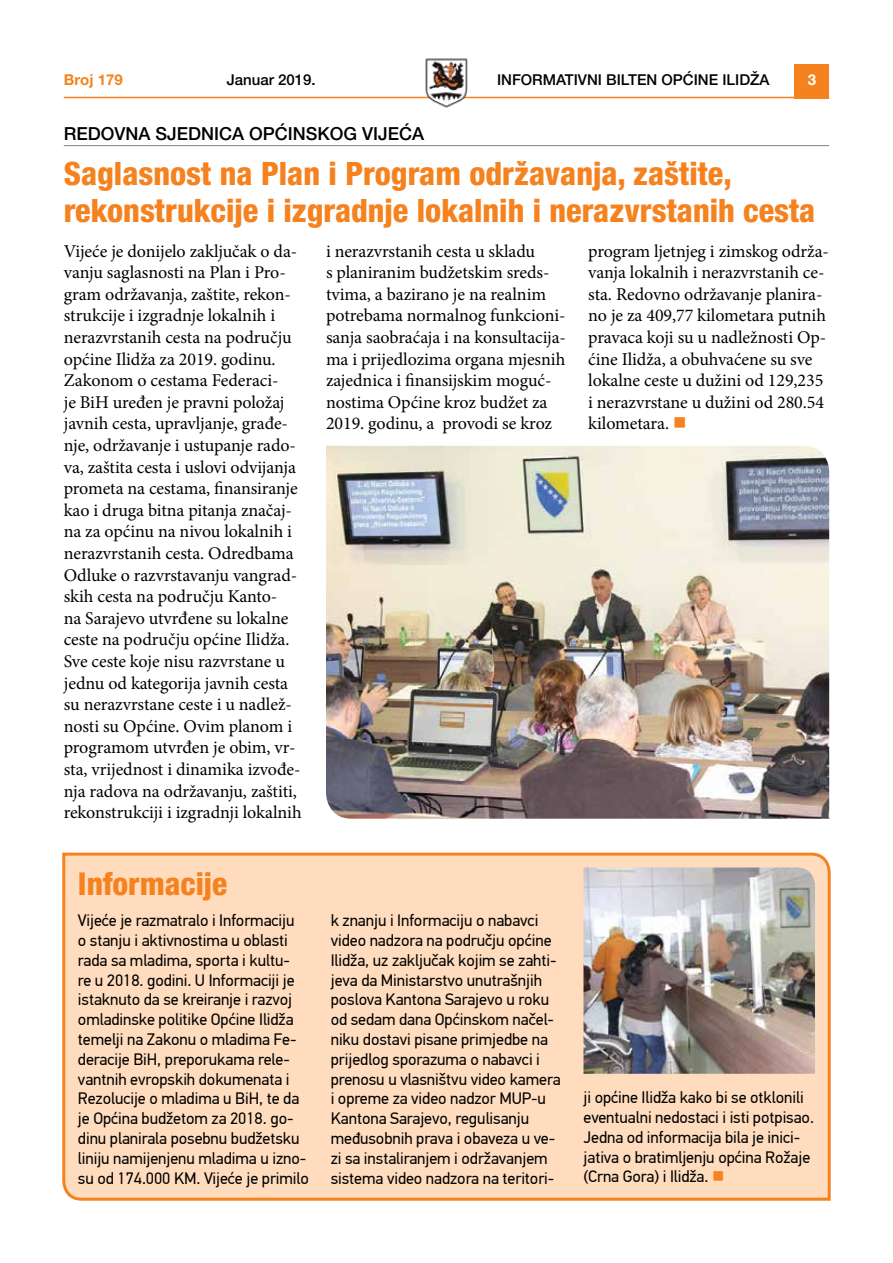
<style>
.page{position:relative;width:893px;height:1263px;background:#fff}
.page>*{position:absolute;margin:0;border:0;box-sizing:border-box;transform-origin:0 0}
.t1{font:800 condensed 32.25px/37px "Helvetica Neue LT Pro";color:#f5821f}
.t2{font:800 condensed 31.5px "Helvetica Neue LT Pro";color:#f5821f}
.t3{font:18px/21.6px "Minion Pro";letter-spacing:-.005em;color:#000}
.t4{font:500 18px "Helvetica Neue LT Pro";color:#000}
.t5{font:16.5px/19.8px "PF Din Text Pro";letter-spacing:-.005em;color:#000}
.t6{font:500 15px "Helvetica Neue LT Pro";color:#000}
.t7{font:700 15px "Helvetica Neue LT Pro";color:#f5821f}
.t8{font:700 15px "Helvetica Neue LT Pro";color:#fff}
.s1{color:#f5821f}
</style>
<div class="page">
<div style="left:795px;top:64px;width:34px;height:34px;background:#f5821f"></div>
<hr style="left:64px;top:97px;width:765px;height:1px;background:#f5821f">
<img style="left:421px;top:58px;width:51px;height:50px">
<div style="left:62px;top:852px;width:769px;height:349px;background:#fedcbd"></div>
<img style="left:326px;top:446px;width:503px;height:373px">
<hr style="left:64px;top:145px;width:765px;height:1px;background:#808284">
<img style="left:583px;top:867px;width:232px;height:207px">
<p class="t7" style="left:64px;top:70px;width:60px">Broj 179</p>
<p class="t6" style="left:227px;top:71px;width:90px">Januar 2019.</p>
<p class="t6" style="left:497px;top:71px;width:274px">INFORMATIVNI BILTEN OPĆINE ILIDŽA</p>
<p class="t8" style="left:808px;top:70px;width:10px">3</p>
<p class="t4" style="left:64px;top:123px;width:362px">REDOVNA SJEDNICA OPĆINSKOG VIJEĆA</p>
<h1 class="t1" style="left:64px;top:154px;width:753px">Saglasnost na Plan i Program održavanja, zaštite, rekonstrukcije i izgradnje lokalnih i nerazvrstanih cesta</h1>
<p class="t3" style="left:64px;top:240px;width:239px">Vijeće je donijelo zaključak o da&shy;vanju saglasnosti na Plan i Pro&shy;gram održavanja, zaštite, rekon&shy;strukcije i izgradnje lokalnih i nerazvrstanih cesta na području općine Ilidža za 2019. godinu.<br>Zakonom o cestama Federaci-<br>je BiH uređen je pravni položaj javnih cesta, upravljanje, građe&shy;nje, održavanje i ustupanje rado&shy;va, zaštita cesta i uslovi odvijanja prometa na cestama, finansiranje kao i druga bitna pitanja značaj&shy;na za općinu na nivou lokalnih i nerazvrstanih cesta. Odredbama<br>Odluke o razvrstavanju vangrad&shy;skih cesta na području Kanto-<br>na Sarajevo utvrđene su lokalne ceste na području općine Ilidža.<br>Sve ceste koje nisu razvrstane u jednu od kategorija javnih cesta su nerazvrstane ceste i u nadlež&shy;nosti su Općine. Ovim planom i programom utvrđen je obim, vr&shy;sta, vrijednost i dinamika izvođe&shy;nja radova na održavanju, zaštiti, rekonstrukciji i izgradnji lokalnih</p>
<p class="t3" style="left:326px;top:240px;width:241px">i nerazvrstanih cesta u skladu<br>s planiranim budžetskim sreds&shy;tvima, a bazirano je na realnim potrebama normalnog funkcioni&shy;sanja saobraćaja i na konsultacija&shy;ma i prijedlozima organa mjesnih zajednica i finansijskim moguć&shy;nostima Općine kroz budžet za<br>2019. godinu, a provodi se kroz</p>
<p class="t3" style="left:588px;top:240px;width:242px">program ljetnjeg i zimskog održa&shy;vanja lokalnih i nerazvrstanih ce&shy;sta. Redovno održavanje planira&shy;no je za 409,77 kilometara putnih pravaca koji su u nadležnosti Op&shy;ćine Ilidža, a obuhvaćene su sve lokalne ceste u dužini od 129,235 i nerazvrstane u dužini od 280.54 kilometara. <span class="s1">■</span></p>
<h2 class="t2" style="left:78px;top:864px;width:151px">Informacije</h2>
<p class="t5" style="left:78px;top:911px;width:232px">Vijeće je razmatralo i Informaciju<br>o stanju i aktivnostima u oblasti rada sa mladima, sporta i kultu-<br>re u 2018. godini. U Informaciji je istaknuto da se kreiranje i razvoj omladinske politike Općine Ilidža temelji na Zakonu o mladima Fe&shy;deracije BiH, preporukama rele&shy;vantnih evropskih dokumenata i Rezolucije o mladima u BiH, te da je Općina budžetom za 2018. go&shy;dinu planirala posebnu budžetsku liniju namijenjenu mladima u izno&shy;su od 174.000 KM. Vijeće je primilo</p>
<p class="t5" style="left:331px;top:911px;width:231px">k znanju i Informaciju o nabavci video nadzora na području općine<br>Ilidža, uz zaključak kojim se zahti&shy;jeva da Ministarstvo unutrašnjih poslova Kantona Sarajevo u roku od sedam dana Općinskom načel&shy;niku dostavi pisane primjedbe na prijedlog sporazuma o nabavci i prenosu u vlasništvu video kamera i opreme za video nadzor MUP-u<br>Kantona Sarajevo, regulisanju međusobnih prava i obaveza u ve&shy;zi sa instaliranjem i održavanjem sistema video nadzora na teritori-</p>
<p class="t5" style="left:583px;top:1088px;width:232px">ji općine Ilidža kako bi se otklonili eventualni nedostaci i isti potpisao.<br>Jedna od informacija bila je inici&shy;jativa o bratimljenju općina Rožaje (Crna Gora) i Ilidža. <span class="s1">■</span></p>
</div>
